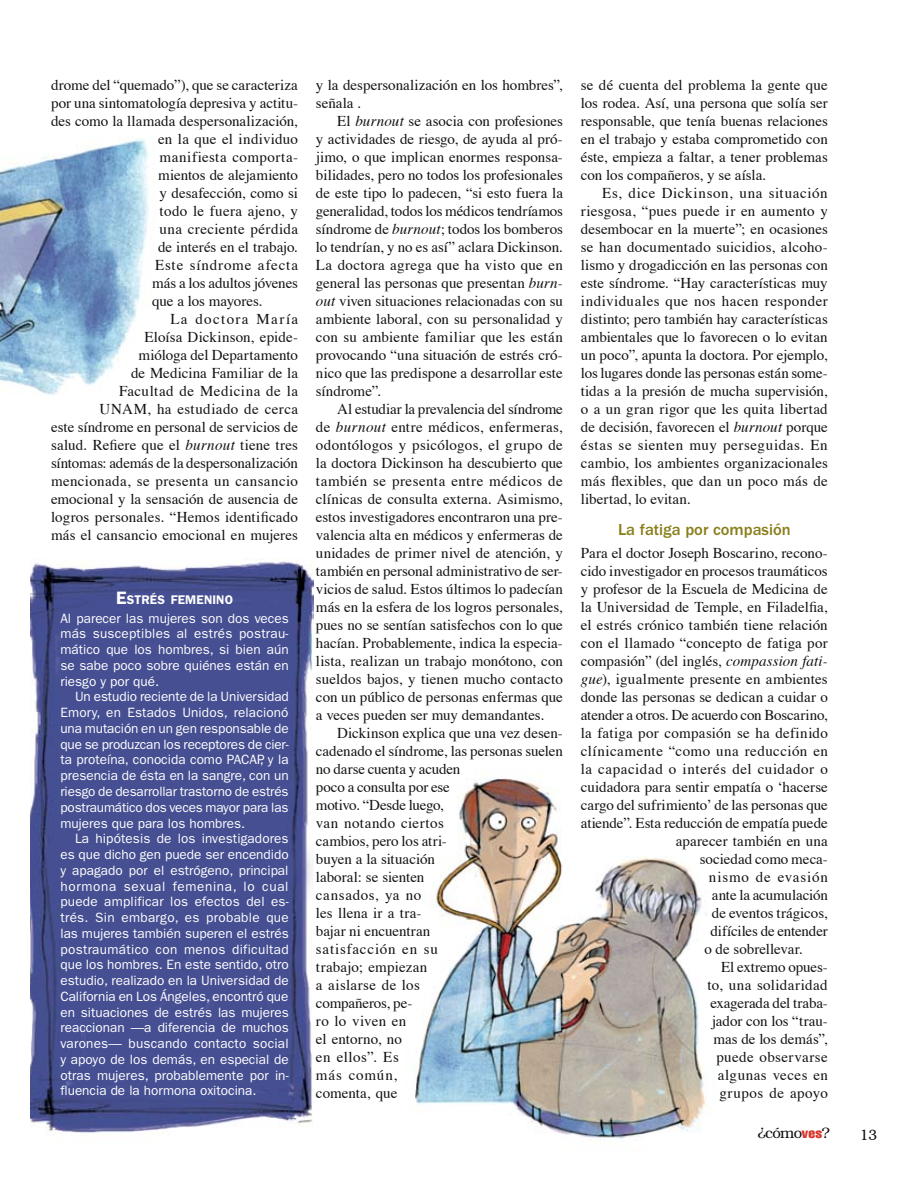
<style>
.page{position:relative;width:915px;height:1191px;background:#fff}
.page>*{position:absolute;margin:0;border:0;box-sizing:border-box;transform-origin:0 0}
.t1{font:500 16.5px "ITC Franklin Gothic Std";color:#897e1a}
.t2{font:15px/18px "Times";letter-spacing:.005em;color:#121212;text-align:justify}
.t3{font:15px "Times";letter-spacing:.035em;color:#121212}
.t4{font:15px "Times";letter-spacing:.03em;color:#121212}
.t5{font:15px "Times";letter-spacing:.025em;color:#121212}
.t6{font:15px "Times";letter-spacing:-.015em;color:#121212}
.t7{font:15px "Times";letter-spacing:.055em;color:#121212}
.t8{font:15px "Times";letter-spacing:.09em;color:#121212}
.t9{font:300 15px "Bookman Std";color:#121212}
.t10{font:300 15px "Bookman";color:#121212;scale:.95 1}
.t11{font:13.5px/15.8px "ITC Franklin Gothic Std";color:#fff;text-align:justify}
.t12{font:600 12.6px "ITC Franklin Gothic Std";letter-spacing:.01em;color:#fff}
.s1{font-style:italic}
.s2{font-size:18px}
.s3{font-family:"Helvetica";font-weight:400;font-stretch:extra-condensed;font-size:12.9px;color:#da352c}
</style>
<div class="page">
<img style="left:30px;top:561px;width:284px;height:574px">
<img style="left:415px;top:778px;width:292px;height:361px">
<img style="left:0;top:138px;width:149px;height:257px">
<p class="t2" style="left:51px;top:75px;width:248px">drome del “quemado”), que se caracteriza</p>
<p class="t2" style="left:51px;top:93px;width:248px">por una sintomatología depresiva y actitu-</p>
<p class="t2" style="left:51px;top:111px;width:248px">des como la llamada despersonalización,</p>
<p class="t2" style="left:158px;top:129px;width:141px">en la que el individuo</p>
<p class="t3" style="left:159px;top:143px;width:140px">manifiesta comporta-</p>
<p class="t2" style="left:158px;top:165px;width:141px">mientos de alejamiento</p>
<p class="t2" style="left:159px;top:183px;width:140px">y desafección, como si</p>
<p class="t2" style="left:159px;top:201px;width:140px">todo le fuera ajeno, y</p>
<p class="t5" style="left:159px;top:215px;width:140px">una creciente pérdida</p>
<p class="t2" style="left:158px;top:237px;width:141px">de interés en el trabajo.</p>
<p class="t7" style="left:155px;top:251px;width:144px">Este síndrome afecta</p>
<p class="t2" style="left:152px;top:273px;width:147px">más a los adultos jóvenes</p>
<p class="t2" style="left:152px;top:291px;width:112px">que a los mayores.</p>
<p class="t8" style="left:170px;top:305px;width:129px">La doctora María</p>
<p class="t2" style="left:144px;top:327px;width:155px">Eloísa Dickinson, epide-</p>
<p class="t2" style="left:138px;top:345px;width:161px">mióloga del Departamento</p>
<p class="t2" style="left:131px;top:363px;width:168px">de Medicina Familiar de la</p>
<p class="t3" style="left:119px;top:377px;width:180px">Facultad de Medicina de la</p>
<p class="t4" style="left:99px;top:395px;width:200px">UNAM, ha estudiado de cerca</p>
<p class="t2" style="left:51px;top:417px;width:248px">este síndrome en personal de servicios de</p>
<p class="t2" style="left:51px;top:435px;width:248px">salud. Refiere que el <span class="s1">burnout</span> tiene tres</p>
<p class="t2" style="left:51px;top:453px;width:248px">síntomas: además de la despersonalización</p>
<p class="t5" style="left:51px;top:467px;width:248px">mencionada, se presenta un cansancio</p>
<p class="t2" style="left:51px;top:489px;width:248px">emocional y la sensación de ausencia de</p>
<p class="t2" style="left:51px;top:507px;width:248px">logros personales. “Hemos identificado</p>
<p class="t2" style="left:51px;top:525px;width:248px">más el cansancio emocional en mujeres</p>
<p class="t12" style="left:116px;top:592px;width:118px"><span class="s2">E</span>STRÉS FEMENINO</p>
<p class="t11" style="left:60px;top:610px;width:230px">Al parecer las mujeres son dos veces más susceptibles al estrés postrau&shy;mático que los hombres, si bien aún se sabe poco sobre quiénes están en riesgo y por qué.</p>
<p class="t11" style="left:60px;top:689px;width:230px;text-indent:15px">Un estudio reciente de la Universidad Emory, en Estados Unidos, relacionó una mutación en un gen responsable de que se produzcan los receptores de cier&shy;ta proteína, conocida como PACAP, y la presencia de ésta en la sangre, con un riesgo de desarrollar trastorno de estrés postraumático dos veces mayor para las mujeres que para los hombres.</p>
<p class="t11" style="left:60px;top:831px;width:230px;text-indent:15px">La hipótesis de los investigadores es que dicho gen puede ser encendido y apagado por el estrógeno, principal hormona sexual femenina, lo cual puede amplificar los efectos del es&shy;trés. Sin embargo, es probable que las mujeres también superen el estrés postraumático con menos dificultad que los hombres. En este sentido, otro estudio, realizado en la Universidad de California en Los Ángeles, encontró que en situaciones de estrés las mujeres reaccionan —a diferencia de muchos varones— buscando contacto social y apoyo de los demás, en especial de otras mujeres, probablemente por in&shy;fluencia de la hormona oxitocina.</p>
<p class="t2" style="left:316px;top:75px;width:248px">y la despersonalización en los hombres”, señala .</p>
<p class="t2" style="left:316px;top:111px;width:248px;text-indent:21px">El <span class="s1">burnout</span> se asocia con profesiones y actividades de riesgo, de ayuda al pró&shy;jimo, o que implican enormes responsa&shy;bilidades, pero no todos los profesionales de este tipo lo padecen, “si esto fuera la generalidad, todos los médicos tendríamos síndrome de <span class="s1">burnout</span>; todos los bomberos lo tendrían, y no es así” aclara Dickinson.<br>La doctora agrega que ha visto que en general las personas que presentan <span class="s1">burn&shy;out</span> viven situaciones relacionadas con su ambiente laboral, con su personalidad y con su ambiente familiar que les están provocando “una situación de estrés cró&shy;nico que las predispone a desarrollar este síndrome”.</p>
<p class="t2" style="left:316px;top:399px;width:248px;text-indent:21px">Al estudiar la prevalencia del síndrome de <span class="s1">burnout</span> entre médicos, enfermeras, odontólogos y psicólogos, el grupo de la doctora Dickinson ha descubierto que también se presenta entre médicos de clínicas de consulta externa. Asimismo, estos investigadores encontraron una pre&shy;valencia alta en médicos y enfermeras de unidades de primer nivel de atención, y también en personal administrativo de ser&shy;vicios de salud. Estos últimos lo padecían más en la esfera de los logros personales, pues no se sentían satisfechos con lo que hacían. Probablemente, indica la especia&shy;lista, realizan un trabajo monótono, con sueldos bajos, y tienen mucho contacto con un público de personas enfermas que a veces pueden ser muy demandantes.</p>
<p class="t2" style="left:316px;top:723px;width:248px;text-align:left;text-indent:21px">Dickinson explica que una vez desen&shy;cadenado el síndrome, las personas suelen no darse cuenta y acuden<br>poco a consulta por ese<br>motivo. “Desde luego,<br>van notando ciertos<br>cambios, pero los atri-<br>buyen a la situación<br>laboral: se sienten<br>cansados, ya no<br>les llena ir a tra-<br>bajar ni encuentran<br>satisfacción en su<br>trabajo; empiezan<br>a aislarse de los<br>compañeros, pe-<br>ro lo viven en<br>el entorno, no<br>en ellos”. Es<br>más común,<br>comenta, que</p>
<p class="t2" style="left:580px;top:75px;width:248px">se dé cuenta del problema la gente que los rodea. Así, una persona que solía ser responsable, que tenía buenas relaciones en el trabajo y estaba comprometido con éste, empieza a faltar, a tener problemas con los compañeros, y se aísla.</p>
<p class="t2" style="left:580px;top:183px;width:248px;text-indent:21px">Es, dice Dickinson, una situación riesgosa, “pues puede ir en aumento y desembocar en la muerte”; en ocasiones se han documentado suicidios, alcoho&shy;lismo y drogadicción en las personas con este síndrome. “Hay características muy individuales que nos hacen responder distinto; pero también hay características ambientales que lo favorecen o lo evitan un poco”, apunta la doctora. Por ejemplo, los lugares donde las personas están some&shy;tidas a la presión de mucha supervisión, o a un gran rigor que les quita libertad de decisión, favorecen el <span class="s1">burnout</span> porque éstas se sienten muy perseguidas. En cambio, los ambientes organizacionales más flexibles, que dan un poco más de libertad, lo evitan.</p>
<p class="t1" style="left:617px;top:520px;width:174px">La fatiga por compasión</p>
<p class="t2" style="left:580px;top:543px;width:248px">Para el doctor Joseph Boscarino, recono-</p>
<p class="t2" style="left:580px;top:561px;width:248px">cido investigador en procesos traumáticos</p>
<p class="t2" style="left:580px;top:579px;width:248px">y profesor de la Escuela de Medicina de</p>
<p class="t2" style="left:580px;top:597px;width:248px">la Universidad de Temple, en Filadelfia,</p>
<p class="t2" style="left:580px;top:615px;width:248px">el estrés crónico también tiene relación</p>
<p class="t2" style="left:580px;top:633px;width:248px">con el llamado “concepto de fatiga por</p>
<p class="t2" style="left:580px;top:651px;width:248px">compasión” (del inglés, <span class="s1">compassion fati-</span></p>
<p class="t2" style="left:580px;top:669px;width:248px"><span class="s1">gue</span>), igualmente presente en ambientes</p>
<p class="t2" style="left:580px;top:687px;width:248px">donde las personas se dedican a cuidar o</p>
<p class="t6" style="left:580px;top:701px;width:248px">atender a otros. De acuerdo con Boscarino,</p>
<p class="t2" style="left:580px;top:723px;width:248px">la fatiga por compasión se ha definido</p>
<p class="t4" style="left:580px;top:737px;width:248px">clínicamente “como una reducción en</p>
<p class="t3" style="left:580px;top:755px;width:248px">la capacidad o interés del cuidador o</p>
<p class="t2" style="left:580px;top:777px;width:248px">cuidadora para sentir empatía o ‘hacerse</p>
<p class="t2" style="left:580px;top:795px;width:248px">cargo del sufrimiento’ de las personas que</p>
<p class="t2" style="left:580px;top:813px;width:248px">atiende”. Esta reducción de empatía puede</p>
<p class="t2" style="left:675px;top:831px;width:153px">aparecer también en una</p>
<p class="t2" style="left:699px;top:849px;width:129px">sociedad como meca-</p>
<p class="t7" style="left:708px;top:863px;width:120px">nismo de evasión</p>
<p class="t2" style="left:711px;top:885px;width:117px">ante la acumulación</p>
<p class="t2" style="left:711px;top:903px;width:117px">de eventos trágicos,</p>
<p class="t2" style="left:710px;top:921px;width:119px">difíciles de entender</p>
<p class="t2" style="left:704px;top:939px;width:100px">o de sobrellevar.</p>
<p class="t2" style="left:720px;top:957px;width:108px">El extremo opues-</p>
<p class="t5" style="left:707px;top:971px;width:122px">to, una solidaridad</p>
<p class="t2" style="left:710px;top:993px;width:119px">exagerada del traba-</p>
<p class="t2" style="left:711px;top:1011px;width:117px">jador con los “trau-</p>
<p class="t2" style="left:713px;top:1029px;width:116px">mas de los demás”,</p>
<p class="t4" style="left:716px;top:1043px;width:113px">puede observarse</p>
<p class="t3" style="left:717px;top:1061px;width:111px">algunas veces en</p>
<p class="t3" style="left:719px;top:1079px;width:110px">grupos de apoyo</p>
<p class="t9" style="left:757px;top:1124px;width:74px">¿cómo<span class="s3">ves</span>?</p>
<p class="t10" style="left:859px;top:1125px;width:20px">13</p>
</div>
